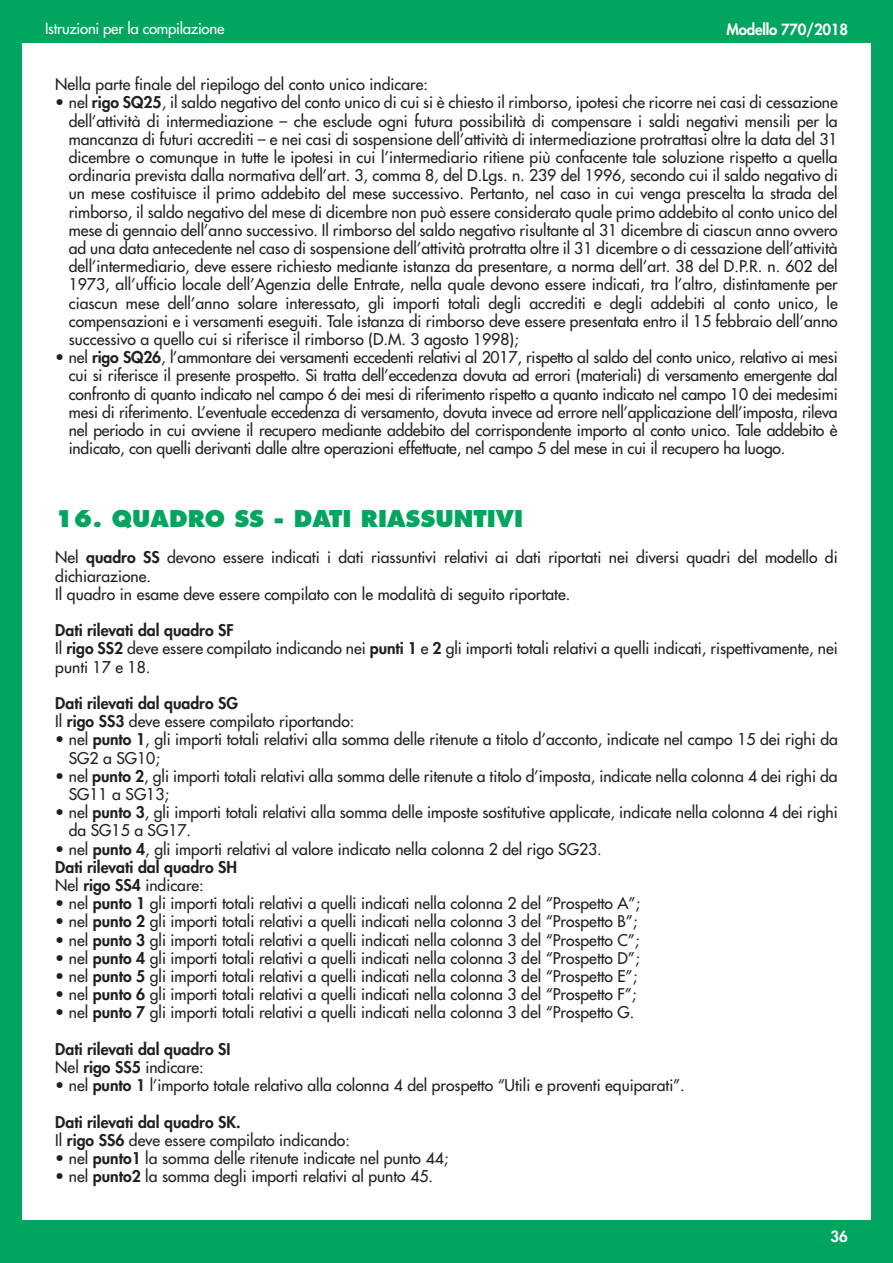
<style>
.page{position:relative;width:893px;height:1263px;background:#fff}
.page>*{position:absolute;margin:0;border:0;box-sizing:border-box;transform-origin:0 0}
.t1{font:800 22.5px "Futura";color:#00a65f}
.t2{font:15.75px/18.1px "Futura";color:#231f20}
.t3{font:800 15.75px/18.1px "Futura";color:#231f20}
.t4{font:15px "Futura";letter-spacing:-.015em;color:#fff}
.t5{font:800 15px "Futura";letter-spacing:-.015em;color:#fff}
.s1{font-weight:800}
.s2{font-weight:400}
</style>
<div class="page">
<div style="left:0;top:43px;width:21px;height:1220px;background:#00a65f"></div>
<div style="left:872px;top:43px;width:21px;height:1177px;background:#00a65f"></div>
<div style="left:0;top:1220px;width:893px;height:43px;background:#00a65f"></div>
<div style="left:0;top:0;width:893px;height:43px;background:#00a65f"></div>
<p class="t4" style="left:45px;top:21px;width:181px">Istruzioni per la compilazione</p>
<p class="t5" style="left:727px;top:23px;width:123px">Modello 770/2018</p>
<p class="t2" style="left:55px;top:76px;width:374px">Nella parte finale del riepilogo del conto unico indicare:</p>
<p class="t2" style="left:69px;top:95px;width:770px;text-align:justify;text-indent:-14px">• nel <span class="s1">rigo SQ25</span>, il saldo negativo del conto unico di cui si è chiesto il rimborso, ipotesi che ricorre nei casi di cessazione dell’attività di intermediazione – che esclude ogni futura possibilità di compensare i saldi negativi mensili per la mancanza di futuri accrediti – e nei casi di sospensione dell’attività di intermediazione protrattasi oltre la data del 31 dicembre o comunque in tutte le ipotesi in cui l’intermediario ritiene più confacente tale soluzione rispetto a quella ordinaria prevista dalla normativa dell’art. 3, comma 8, del D.Lgs. n. 239 del 1996, secondo cui il saldo negativo di un mese costituisce il primo addebito del mese successivo. Pertanto, nel caso in cui venga prescelta la strada del rimborso, il saldo negativo del mese di dicembre non può essere considerato quale primo addebito al conto unico del mese di gennaio dell’anno successivo. Il rimborso del saldo negativo risultante al 31 dicembre di ciascun anno ovvero ad una data antecedente nel caso di sospensione dell’attività protratta oltre il 31 dicembre o di cessazione dell’attività dell’intermediario, deve essere richiesto mediante istanza da presentare, a norma dell’art. 38 del D.P.R. n. 602 del 1973, all’ufficio locale dell’Agenzia delle Entrate, nella quale devono essere indicati, tra l’altro, distintamente per ciascun mese dell’anno solare interessato, gli importi totali degli accrediti e degli addebiti al conto unico, le compensazioni e i versamenti eseguiti. Tale istanza di rimborso deve essere presentata entro il 15 febbraio dell’anno successivo a quello cui si riferisce il rimborso (D.M. 3 agosto 1998);</p>
<p class="t2" style="left:69px;top:349px;width:770px;text-align:justify;text-indent:-13px">• nel <span class="s1">rigo SQ26</span>, l’ammontare dei versamenti eccedenti relativi al 2017, rispetto al saldo del conto unico, relativo ai mesi cui si riferisce il presente prospetto. Si tratta dell’eccedenza dovuta ad errori (materiali) di versamento emergente dal confronto di quanto indicato nel campo 6 dei mesi di riferimento rispetto a quanto indicato nel campo 10 dei medesimi mesi di riferimento. L’eventuale eccedenza di versamento, dovuta invece ad errore nell’applicazione dell’imposta, rileva nel periodo in cui avviene il recupero mediante addebito del corrispondente importo al conto unico. Tale addebito è indicato, con quelli derivanti dalle altre operazioni effettuate, nel campo 5 del mese in cui il recupero ha luogo.</p>
<h1 class="t1" style="left:55px;top:509px;width:469px">16. QUADRO SS - DATI RIASSUNTIVI</h1>
<p class="t2" style="left:55px;top:550px;width:784px">Nel <span class="s1">quadro SS</span> devono essere indicati i dati riassuntivi relativi ai dati riportati nei diversi quadri del modello di dichiarazione.<br>Il quadro in esame deve essere compilato con le modalità di seguito riportate.</p>
<p class="t2" style="left:55px;top:622px;width:784px"><span class="s1">Dati rilevati dal quadro SF<br></span>Il <span class="s1">rigo SS2</span> deve essere compilato indicando nei <span class="s1">punti 1</span> e <span class="s1">2</span> gli importi totali relativi a quelli indicati, rispettivamente, nei punti 17 e 18.</p>
<p class="t2" style="left:55px;top:695px;width:301px"><span class="s1">Dati rilevati dal quadro SG<br></span>Il <span class="s1">rigo SS3</span> deve essere compilato riportando:</p>
<p class="t2" style="left:69px;top:732px;width:771px;text-indent:-13px">• nel <span class="s1">punto 1</span>, gli importi totali relativi alla somma delle ritenute a titolo d’acconto, indicate nel campo 15 dei righi da<br>SG2 a SG10;</p>
<p class="t2" style="left:69px;top:768px;width:770px;text-indent:-14px">• nel <span class="s1">punto 2</span>, gli importi totali relativi alla somma delle ritenute a titolo d’imposta, indicate nella colonna 4 dei righi da<br>SG11 a SG13;</p>
<p class="t2" style="left:69px;top:804px;width:770px;text-indent:-13px">• nel <span class="s1">punto 3</span>, gli importi totali relativi alla somma delle imposte sostitutive applicate, indicate nella colonna 4 dei righi da SG15 a SG17.</p>
<p class="t2" style="left:55px;top:841px;width:548px">• nel <span class="s1">punto 4</span>, gli importi relativi al valore indicato nella colonna 2 del rigo SG23.<br><span class="s1">Dati rilevati dal quadro SH<br></span>Nel <span class="s1">rigo SS4</span> indicare:</p>
<p class="t2" style="left:55px;top:895px;width:586px">• nel <span class="s1">punto 1</span> gli importi totali relativi a quelli indicati nella colonna 2 del “Prospetto A”;</p>
<p class="t2" style="left:55px;top:914px;width:584px">• nel <span class="s1">punto 2</span> gli importi totali relativi a quelli indicati nella colonna 3 del “Prospetto B”;</p>
<p class="t2" style="left:55px;top:932px;width:586px">• nel <span class="s1">punto 3</span> gli importi totali relativi a quelli indicati nella colonna 3 del “Prospetto C”;</p>
<p class="t2" style="left:55px;top:950px;width:586px">• nel <span class="s1">punto 4</span> gli importi totali relativi a quelli indicati nella colonna 3 del “Prospetto D”;</p>
<p class="t2" style="left:55px;top:968px;width:583px">• nel <span class="s1">punto 5</span> gli importi totali relativi a quelli indicati nella colonna 3 del “Prospetto E”;</p>
<p class="t2" style="left:55px;top:986px;width:583px">• nel <span class="s1">punto 6</span> gli importi totali relativi a quelli indicati nella colonna 3 del “Prospetto F”;</p>
<p class="t2" style="left:55px;top:1004px;width:581px">• nel <span class="s1">punto 7</span> gli importi totali relativi a quelli indicati nella colonna 3 del “Prospetto G.</p>
<p class="t3" style="left:55px;top:1041px;width:177px">Dati rilevati dal quadro SI<br><span class="s2">Nel</span> rigo SS5 <span class="s2">indicare:</span></p>
<p class="t2" style="left:55px;top:1077px;width:631px">• nel <span class="s1">punto 1</span> l’importo totale relativo alla colonna 4 del prospetto “Utili e proventi equiparati”.</p>
<p class="t3" style="left:55px;top:1114px;width:296px">Dati rilevati dal quadro SK.<br><span class="s2">Il</span> rigo SS6 <span class="s2">deve essere compilato indicando:</span></p>
<p class="t2" style="left:55px;top:1150px;width:395px">• nel <span class="s1">punto1</span> la somma delle ritenute indicate nel punto 44;</p>
<p class="t2" style="left:55px;top:1168px;width:379px">• nel <span class="s1">punto2</span> la somma degli importi relativi al punto 45.</p>
<p class="t5" style="left:831px;top:1229px;width:19px">36</p>
</div>
